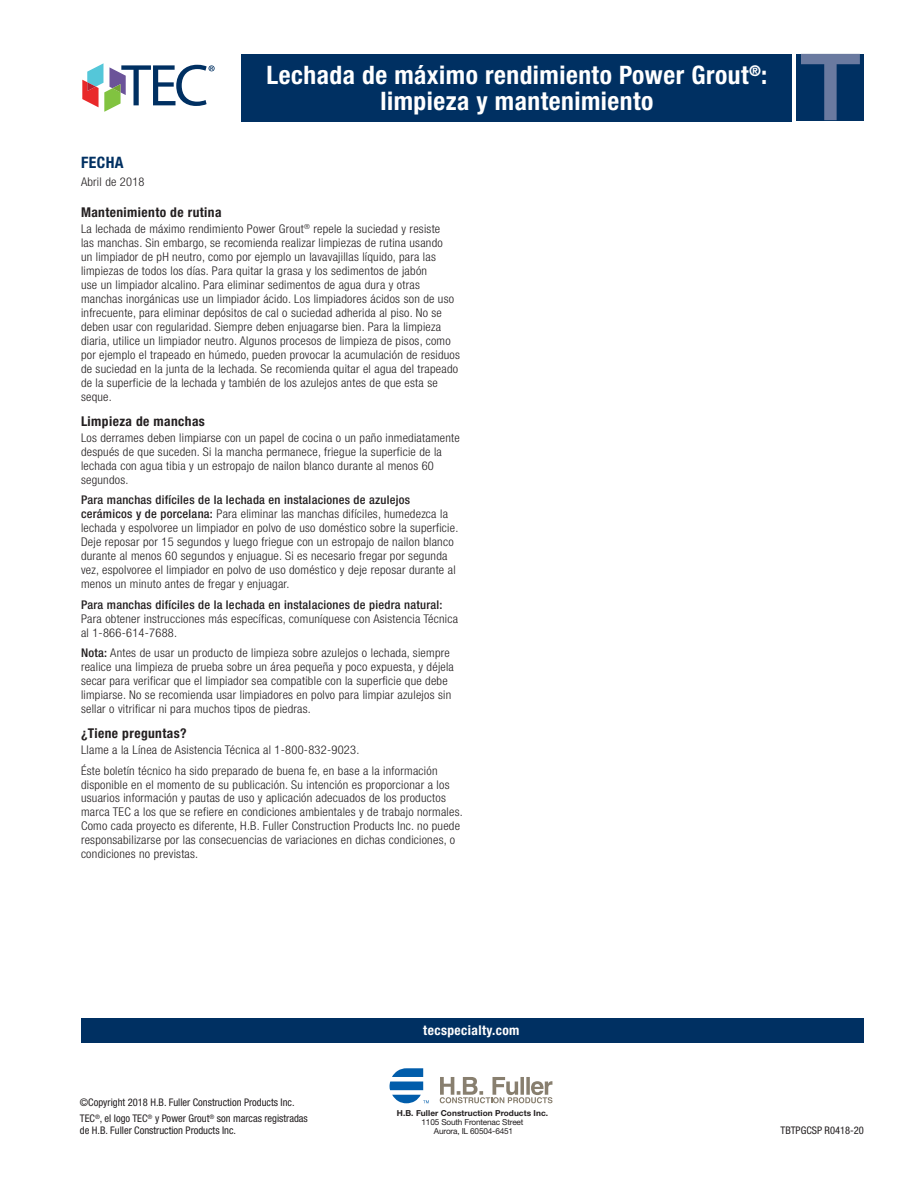
<style>
.page{position:relative;width:918px;height:1188px;background:#fff}
.page>*{position:absolute;margin:0;border:0;box-sizing:border-box;transform-origin:0 0}
.t1{font:700 condensed 25.5px "Helvetica Neue LT Std";letter-spacing:.02em;color:#fff}
.Subhead{font:700 condensed 15.75px "Helvetica Neue LT Std";letter-spacing:.03em;color:#003062}
.Subhead_Black{font:700 condensed 13.5px "Helvetica Neue LT Std";letter-spacing:.03em;color:#231f20}
.t2{font:700 condensed 13.5px "Helvetica Neue LT Std";letter-spacing:.03em;color:#fff}
.Body{font:300 condensed 12px/14px "Helvetica Neue LT Std";letter-spacing:.02em;color:#231f20;scale:1.04 1}
.t3{font:condensed 10.5px/12px "Helvetica Neue LT Std";color:#231f20}
.t4{font:8.25px "Helvetica Neue LT Std";letter-spacing:-.02em;color:#231f20}
.t5{font:700 8.25px "Helvetica Neue LT Std";letter-spacing:.01em;color:#231f20}
.s1{font-weight:500}
</style>
<div class="page">
<div style="left:242px;top:54px;width:550px;height:67px;background:#003062"></div>
<div style="left:797px;top:54px;width:67px;height:66px;background:#003062"></div>
<svg style="left:801px;top:54px;width:59px;height:66px"></svg>
<div style="left:81px;top:1018px;width:783px;height:25px;background:#003062"></div>
<svg style="left:440px;top:1077px;width:113px;height:26px"></svg>
<svg style="left:390px;top:1068px;width:39px;height:35px"></svg>
<svg style="left:82px;top:63px;width:133px;height:49px"></svg>
<p class="t1" style="left:267px;top:60px;width:502px">Lechada de máximo rendimiento Power Grout<sup>®</sup>:</p>
<p class="t1" style="left:380px;top:85px;width:275px">limpieza y mantenimiento</p>
<p class="Subhead" style="left:81px;top:153px;width:44px">FECHA</p>
<p class="Body" style="left:81px;top:174px;width:63px">Abril de 2018</p>
<p class="Subhead_Black" style="left:81px;top:204px;width:142px">Mantenimiento de rutina</p>
<p class="Body" style="left:81px;top:222px;width:366px">La lechada de máximo rendimiento Power Grout<sup>®</sup> repele la suciedad y resiste<br>las manchas. Sin embargo, se recomienda realizar limpiezas de rutina usando<br>un limpiador de pH neutro, como por ejemplo un lavavajillas líquido, para las limpiezas de todos los días. Para quitar la grasa y los sedimentos de jabón<br>use un limpiador alcalino. Para eliminar sedimentos de agua dura y otras manchas inorgánicas use un limpiador ácido. Los limpiadores ácidos son de uso infrecuente, para eliminar depósitos de cal o suciedad adherida al piso. No se deben usar con regularidad. Siempre deben enjuagarse bien. Para la limpieza diaria, utilice un limpiador neutro. Algunos procesos de limpieza de pisos, como por ejemplo el trapeado en húmedo, pueden provocar la acumulación de residuos de suciedad en la junta de la lechada. Se recomienda quitar el agua del trapeado de la superficie de la lechada y también de los azulejos antes de que esta se seque.</p>
<p class="Subhead_Black" style="left:81px;top:413px;width:125px">Limpieza de manchas</p>
<p class="Body" style="left:81px;top:430px;width:366px">Los derrames deben limpiarse con un papel de cocina o un paño inmediatamente después de que suceden. Si la mancha permanece, friegue la superficie de la lechada con agua tibia y un estropajo de nailon blanco durante al menos 60 segundos.</p>
<p class="Body" style="left:81px;top:493px;width:364px"><span class="s1">Para manchas difíciles de la lechada en instalaciones de azulejos cerámicos y de porcelana:</span> Para eliminar las manchas difíciles, humedezca la lechada y espolvoree un limpiador en polvo de uso doméstico sobre la superficie.<br>Deje reposar por 15 segundos y luego friegue con un estropajo de nailon blanco durante al menos 60 segundos y enjuague. Si es necesario fregar por segunda vez, espolvoree el limpiador en polvo de uso doméstico y deje reposar durante al menos un minuto antes de fregar y enjuagar.</p>
<p class="Body" style="left:81px;top:597px;width:364px"><span class="s1">Para manchas difíciles de la lechada en instalaciones de piedra natural:<br></span>Para obtener instrucciones más específicas, comuníquese con Asistencia Técnica al 1-866-614-7688.</p>
<p class="Body" style="left:81px;top:646px;width:360px"><span class="s1">Nota:</span> Antes de usar un producto de limpieza sobre azulejos o lechada, siempre realice una limpieza de prueba sobre un área pequeña y poco expuesta, y déjela secar para verificar que el limpiador sea compatible con la superficie que debe limpiarse. No se recomienda usar limpiadores en polvo para limpiar azulejos sin sellar o vitrificar ni para muchos tipos de piedras.</p>
<p class="Subhead_Black" style="left:81px;top:725px;width:107px">¿Tiene preguntas?</p>
<p class="Body" style="left:81px;top:743px;width:269px">Llame a la Línea de Asistencia Técnica al 1-800-832-9023.</p>
<p class="Body" style="left:81px;top:763px;width:369px">Éste boletín técnico ha sido preparado de buena fe, en base a la información disponible en el momento de su publicación. Su intención es proporcionar a los usuarios información y pautas de uso y aplicación adecuados de los productos marca TEC a los que se refiere en condiciones ambientales y de trabajo normales.<br>Como cada proyecto es diferente, H.B. Fuller Construction Products Inc. no puede responsabilizarse por las consecuencias de variaciones en dichas condiciones, o condiciones no previstas.</p>
<p class="t3" style="left:80px;top:1096px;width:216px">©Copyright 2018 H.B. Fuller Construction Products Inc.</p>
<p class="t3" style="left:80px;top:1112px;width:229px">TEC<sup>®</sup>, el logo TEC<sup>®</sup> y Power Grout<sup>®</sup> son marcas registradas de H.B. Fuller Construction Products Inc.</p>
<p class="t2" style="left:423px;top:1022px;width:98px">tecspecialty.com</p>
<p class="t5" style="left:397px;top:1108px;width:153px">H.B. Fuller Construction Products Inc.</p>
<p class="t4" style="left:422px;top:1117px;width:103px">1105 South Frontenac Street</p>
<p class="t4" style="left:434px;top:1126px;width:81px">Aurora, IL 60504-6451</p>
<p class="t3" style="left:780px;top:1124px;width:85px">TBTPGCSP R0418-20</p>
</div>
